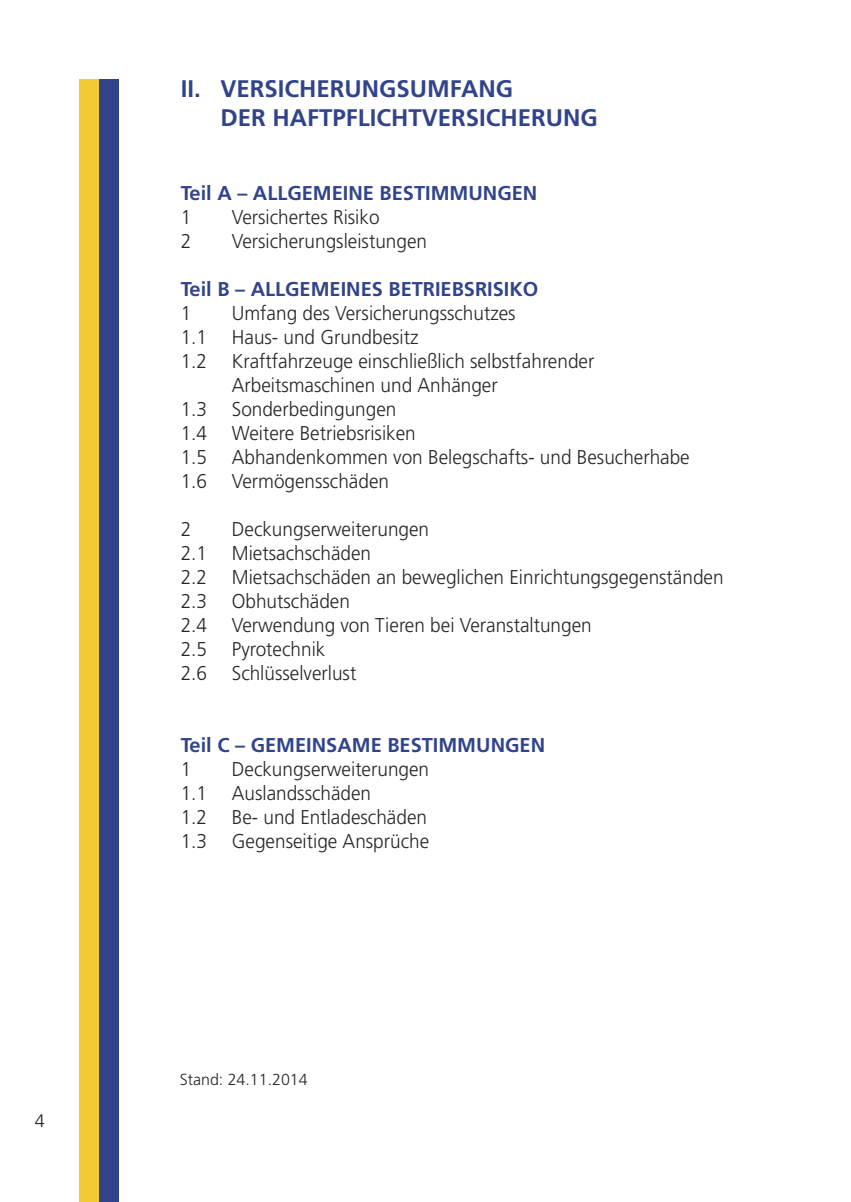
<style>
.page{position:relative;width:851px;height:1202px;background:#fff}
.page>*{position:absolute;margin:0;border:0;box-sizing:border-box;transform-origin:0 0}
.t1{font:700 24px/28.8px "Frutiger";color:#31448b}
.t2{font:300 20px/24px "Frutiger";color:#272627;scale:.95 1}
.t3{font:700 20px "Frutiger";color:#31448b}
.t4{font:300 18px "Frutiger";color:#272627}
.t5{font:300 16px "Frutiger";color:#272627}
</style>
<div class="page">
<div style="left:99px;top:79px;width:20px;height:1123px;background:#31448b"></div>
<div style="left:79px;top:79px;width:20px;height:1123px;background:#f3ca32"></div>
<p class="t4" style="left:35px;top:1114px;width:12px">4</p>
<p class="t1" style="left:220px;top:76px;width:379px;text-indent:-40px">II. VERSICHERUNGSUMFANG<br>DER HAFTPFLICHTVERSICHERUNG</p>
<p class="t3" style="left:181px;top:185px;width:358px">Teil A – ALLGEMEINE BESTIMMUNGEN</p>
<p class="t2" style="left:181px;top:207px;width:13px">1</p>
<p class="t2" style="left:232px;top:207px;width:157px">Versichertes Risiko</p>
<p class="t2" style="left:181px;top:231px;width:13px">2</p>
<p class="t2" style="left:232px;top:231px;width:207px">Versicherungsleistungen</p>
<p class="t3" style="left:181px;top:281px;width:359px">Teil B – ALLGEMEINES BETRIEBSRISIKO</p>
<p class="t2" style="left:181px;top:303px;width:13px">1</p>
<p class="t2" style="left:232px;top:303px;width:300px">Umfang des Versicherungsschutzes</p>
<p class="t2" style="left:181px;top:327px;width:252px">1.1 Haus- und Grundbesitz</p>
<p class="t2" style="left:181px;top:351px;width:437px">1.2 Kraftfahrzeuge einschließlich selbstfahrender</p>
<p class="t2" style="left:232px;top:375px;width:281px">Arbeitsmaschinen und Anhänger</p>
<p class="t2" style="left:181px;top:399px;width:228px">1.3 Sonderbedingungen</p>
<p class="t2" style="left:181px;top:423px;width:249px">1.4 Weitere Betriebsrisiken</p>
<p class="t2" style="left:181px;top:447px;width:537px">1.5 Abhandenkommen von Belegschafts- und Besucherhabe</p>
<p class="t2" style="left:181px;top:471px;width:221px">1.6 Vermögensschäden</p>
<p class="t2" style="left:181px;top:519px;width:13px">2</p>
<p class="t2" style="left:181px;top:519px;width:573px;text-indent:51px">Deckungserweiterungen<br>2.1 Mietsachschäden<br>2.2 Mietsachschäden an beweglichen Einrichtungsgegenständen<br>2.3 Obhutschäden<br>2.4 Verwendung von Tieren bei Veranstaltungen<br>2.5 Pyrotechnik<br>2.6 Schlüsselverlust</p>
<p class="t3" style="left:181px;top:737px;width:366px">Teil C – GEMEINSAME BESTIMMUNGEN</p>
<p class="t2" style="left:181px;top:759px;width:13px">1</p>
<p class="t2" style="left:181px;top:759px;width:263px;text-indent:51px">Deckungserweiterungen<br>1.1 Auslandsschäden<br>1.2 Be- und Entladeschäden<br>1.3 Gegenseitige Ansprüche</p>
<p class="t5" style="left:180px;top:1073px;width:129px">Stand: 24.11.2014</p>
</div>
